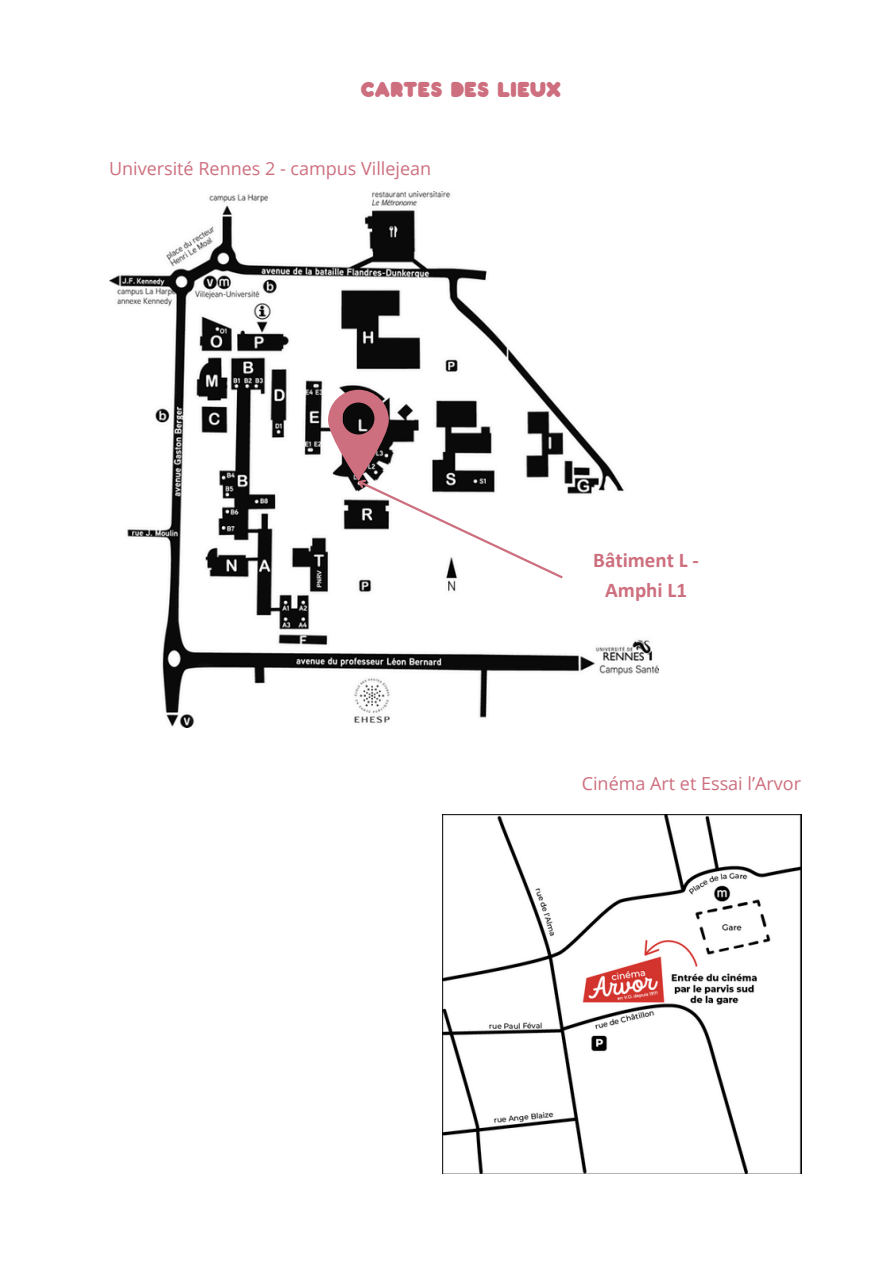
<style>
.page{position:relative;width:894px;height:1264px;background:#fff}
.page>*{position:absolute;margin:0;border:0;box-sizing:border-box;transform-origin:0 0}
.t1{font:700 21px/29.2px "Calibri";color:#cd6f7e;text-align:center}
.t2{font:21px "Pochoir Pleine";color:#cd6f7e}
.t3{font:18px "Open Sans";color:#cd6f7e}
</style>
<div class="page">
<img style="left:109px;top:191px;width:549px;height:537px">
<img style="left:442px;top:814px;width:359px;height:359px">
<svg style="left:328px;top:390px;width:237px;height:190px"></svg>
<p class="t2" style="left:361px;top:78px;width:201px">CARTES DES LIEUX</p>
<h1 class="t3" style="left:109px;top:156px;width:324px">Université Rennes 2 - campus Villejean</h1>
<p class="t1" style="left:593px;top:547px;width:107px">Bâtiment L -<br>Amphi L1</p>
<p class="t3" style="left:581px;top:771px;width:221px">Cinéma Art et Essai l’Arvor</p>
</div>
